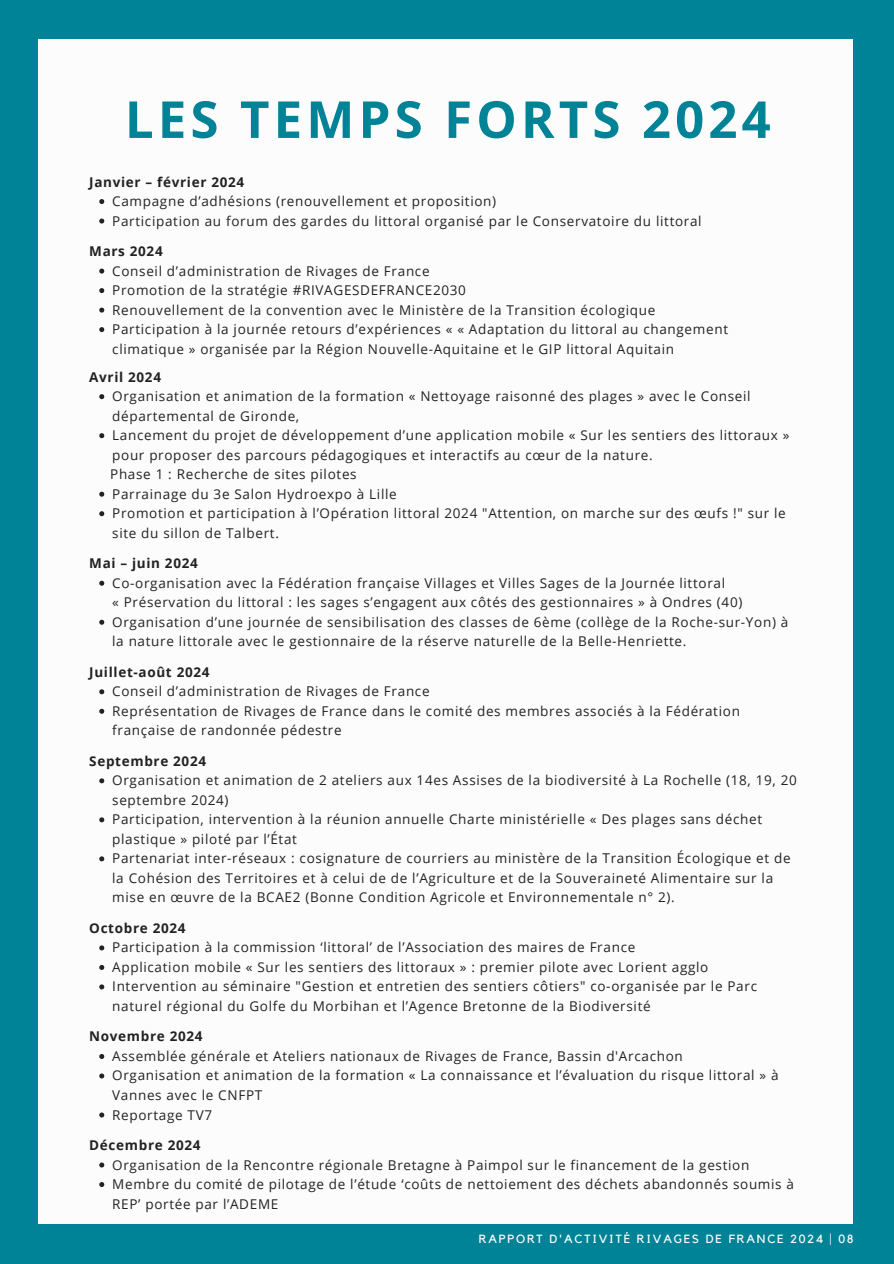
<style>
.page{position:relative;width:894px;height:1264px;background:#fff}
.page>*{position:absolute;margin:0;border:0;box-sizing:border-box;transform-origin:0 0}
.t1{font:700 51px "Open Sans";letter-spacing:.08em;color:#008396}
.t2{font:13.5px/19.5px "Open Sans";letter-spacing:.05em;color:#222}
.t3{font:700 13.5px "Open Sans";letter-spacing:.05em;color:#222}
.t4{font:11.85px "Kollektif";letter-spacing:.15em;color:#fff}
</style>
<div class="page">
<div style="left:0;top:0;width:893px;height:1263px;background:#008396"></div>
<div style="left:39px;top:39px;width:813px;height:1184px;background:#fcfcfc"></div>
<svg style="left:99px;top:199px;width:5px;height:5px"></svg>
<svg style="left:99px;top:218px;width:5px;height:5px"></svg>
<svg style="left:99px;top:268px;width:5px;height:5px"></svg>
<svg style="left:99px;top:288px;width:5px;height:5px"></svg>
<svg style="left:99px;top:307px;width:5px;height:5px"></svg>
<svg style="left:99px;top:327px;width:5px;height:5px"></svg>
<svg style="left:99px;top:394px;width:5px;height:5px"></svg>
<svg style="left:99px;top:433px;width:5px;height:5px"></svg>
<svg style="left:99px;top:491px;width:5px;height:5px"></svg>
<svg style="left:99px;top:511px;width:5px;height:5px"></svg>
<svg style="left:99px;top:580px;width:5px;height:5px"></svg>
<svg style="left:99px;top:619px;width:5px;height:5px"></svg>
<svg style="left:99px;top:689px;width:5px;height:5px"></svg>
<svg style="left:99px;top:708px;width:5px;height:5px"></svg>
<svg style="left:99px;top:778px;width:5px;height:5px"></svg>
<svg style="left:99px;top:817px;width:5px;height:5px"></svg>
<svg style="left:99px;top:856px;width:5px;height:5px"></svg>
<svg style="left:99px;top:945px;width:5px;height:5px"></svg>
<svg style="left:99px;top:965px;width:5px;height:4px"></svg>
<svg style="left:99px;top:984px;width:5px;height:5px"></svg>
<svg style="left:99px;top:1054px;width:5px;height:4px"></svg>
<svg style="left:99px;top:1073px;width:5px;height:5px"></svg>
<svg style="left:99px;top:1112px;width:5px;height:5px"></svg>
<svg style="left:99px;top:1162px;width:5px;height:5px"></svg>
<svg style="left:99px;top:1182px;width:5px;height:4px"></svg>
<p class="t1" style="left:125px;top:83px;width:647px">LES TEMPS FORTS 2024</p>
<h1 class="t3" style="left:89px;top:172px;width:156px">Janvier – février 2024</h1>
<h2 class="t2" style="left:112px;top:191px;width:385px">Campagne d’adhésions (renouvellement et proposition)</h2>
<p class="t2" style="left:112px;top:210px;width:591px">Participation au forum des gardes du littoral organisé par le Conservatoire du littoral</p>
<p class="t3" style="left:89px;top:242px;width:75px">Mars 2024</p>
<h2 class="t2" style="left:112px;top:260px;width:319px">Conseil d’administration de Rivages de France</h2>
<p class="t2" style="left:112px;top:280px;width:355px">Promotion de la stratégie #RIVAGESDEFRANCE2030</p>
<p class="t2" style="left:112px;top:299px;width:544px">Renouvellement de la convention avec le Ministère de la Transition écologique</p>
<p class="t2" style="left:112px;top:319px;width:617px">Participation à la journée retours d’expériences « « Adaptation du littoral au changement climatique » organisée par la Région Nouvelle-Aquitaine et le GIP littoral Aquitain</p>
<p class="t3" style="left:89px;top:367px;width:73px">Avril 2024</p>
<h2 class="t2" style="left:112px;top:386px;width:639px">Organisation et animation de la formation « Nettoyage raisonné des plages » avec le Conseil départemental de Gironde,</h2>
<p class="t2" style="left:112px;top:425px;width:678px">Lancement du projet de développement d’une application mobile « Sur les sentiers des littoraux » pour proposer des parcours pédagogiques et interactifs au cœur de la nature.</p>
<p class="t2" style="left:110px;top:464px;width:248px">Phase 1 : Recherche de sites pilotes</p>
<h3 class="t2" style="left:112px;top:483px;width:286px">Parrainage du 3e Salon Hydroexpo à Lille</h3>
<p class="t2" style="left:112px;top:503px;width:674px">Promotion et participation à l’Opération littoral 2024 "Attention, on marche sur des œufs !" sur le site du sillon de Talbert.</p>
<p class="t3" style="left:89px;top:554px;width:110px">Mai – juin 2024</p>
<h2 class="t2" style="left:112px;top:572px;width:631px">Co-organisation avec la Fédération française Villages et Villes Sages de la Journée littoral<br>« Préservation du littoral : les sages s’engagent aux côtés des gestionnaires » à Ondres (40)</h2>
<p class="t2" style="left:112px;top:611px;width:677px">Organisation d’une journée de sensibilisation des classes de 6ème (collège de la Roche-sur-Yon) à la nature littorale avec le gestionnaire de la réserve naturelle de la Belle-Henriette.</p>
<p class="t3" style="left:89px;top:662px;width:122px">Juillet-août 2024</p>
<h2 class="t2" style="left:112px;top:681px;width:319px">Conseil d’administration de Rivages de France</h2>
<p class="t2" style="left:112px;top:700px;width:629px">Représentation de Rivages de France dans le comité des membres associés à la Fédération française de randonnée pédestre</p>
<p class="t3" style="left:89px;top:751px;width:118px">Septembre 2024</p>
<h2 class="t2" style="left:112px;top:770px;width:686px">Organisation et animation de 2 ateliers aux 14es Assises de la biodiversité à La Rochelle (18, 19, 20 septembre 2024)</h2>
<p class="t2" style="left:112px;top:809px;width:651px">Participation, intervention à la réunion annuelle Charte ministérielle « Des plages sans déchet plastique » piloté par l’État</p>
<p class="t2" style="left:112px;top:848px;width:679px">Partenariat inter-réseaux : cosignature de courriers au ministère de la Transition Écologique et de la Cohésion des Territoires et à celui de de l’Agriculture et de la Souveraineté Alimentaire sur la mise en œuvre de la BCAE2 (Bonne Condition Agricole et Environnementale n° 2).</p>
<p class="t3" style="left:89px;top:918px;width:98px">Octobre 2024</p>
<h2 class="t2" style="left:112px;top:937px;width:524px">Participation à la commission ‘littoral’ de l’Association des maires de France</h2>
<p class="t2" style="left:112px;top:956px;width:597px">Application mobile « Sur les sentiers des littoraux » : premier pilote avec Lorient agglo</p>
<p class="t2" style="left:112px;top:976px;width:646px">Intervention au séminaire "Gestion et entretien des sentiers côtiers" co-organisée par le Parc naturel régional du Golfe du Morbihan et l’Agence Bretonne de la Biodiversité</p>
<p class="t3" style="left:89px;top:1027px;width:115px">Novembre 2024</p>
<h2 class="t2" style="left:112px;top:1045px;width:572px">Assemblée générale et Ateliers nationaux de Rivages de France, Bassin d'Arcachon</h2>
<p class="t2" style="left:112px;top:1065px;width:667px">Organisation et animation de la formation « La connaissance et l’évaluation du risque littoral » à<br>Vannes avec le CNFPT</p>
<p class="t2" style="left:112px;top:1104px;width:101px">Reportage TV7</p>
<p class="t3" style="left:89px;top:1135px;width:113px">Décembre 2024</p>
<h2 class="t2" style="left:112px;top:1154px;width:638px">Organisation de la Rencontre régionale Bretagne à Paimpol sur le financement de la gestion</h2>
<p class="t2" style="left:112px;top:1173px;width:683px">Membre du comité de pilotage de l’étude ‘coûts de nettoiement des déchets abandonnés soumis à<br>REP’ portée par l’ADEME</p>
<p class="t4" style="left:478px;top:1233px;width:376px">RAPPORT D'ACTIVITÉ RIVAGES DE FRANCE 2024 | 08</p>
</div>
